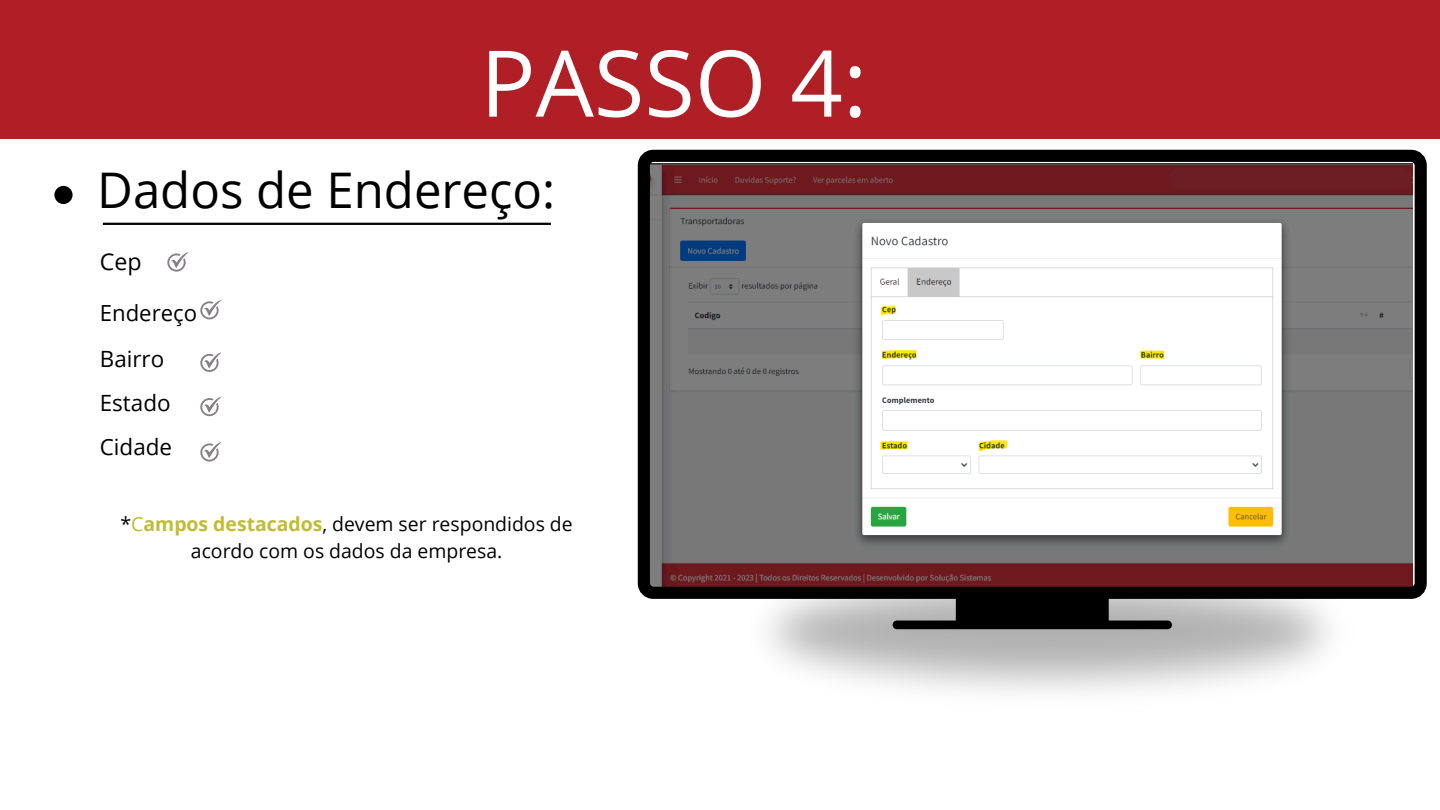
<style>
.page{position:relative;width:1440px;height:810px;background:#fff}
.page>*{position:absolute;margin:0;border:0;box-sizing:border-box;transform-origin:0 0}
.t1{font:92px "Open Sans";color:#fff}
.t2{font:49.1px "Open Sans";color:#000}
.t3{font:23.2px "Open Sans";color:#000}
.t4{font:22.4px "Open Sans";color:#000}
.t5{font:22.1px "Open Sans";color:#000}
.t6{font:19.4px/27px "Open Sans";color:#000;text-align:center}
.s1{color:#c1bc30}
.s2{font-weight:700;color:#c1bc30}
</style>
<div class="page">
<div style="left:0;top:0;width:1440px;height:139px;background:#af1f25"></div>
<img style="left:767px;top:605px;width:563px;height:88px">
<svg style="left:637px;top:149px;width:790px;height:456px"></svg>
<div style="left:956px;top:593px;width:153px;height:34px;background:#000"></div>
<div style="left:893px;top:621px;width:279px;height:8px;background:#000"></div>
<svg style="left:638px;top:150px;width:372px;height:172px"></svg>
<div style="left:54px;top:186px;width:19px;height:18px;background:#000;border-radius:50%"></div>
<hr style="left:103px;top:223px;width:448px;height:2px;background:#000">
<svg style="left:200px;top:300px;width:21px;height:19px"></svg>
<svg style="left:167px;top:252px;width:21px;height:20px"></svg>
<svg style="left:200px;top:352px;width:21px;height:20px"></svg>
<div style="left:1169px;top:168px;width:243px;height:22px;background:#6d1e24;border-radius:11px"></div>
<svg style="left:200px;top:397px;width:21px;height:19px"></svg>
<svg style="left:200px;top:442px;width:21px;height:20px"></svg>
<p class="t1" style="left:480px;top:18px;width:389px">PASSO 4:</p>
<h3 class="t2" style="left:97px;top:156px;width:460px">Dados de Endereço:</h3>
<p class="t3" style="left:100px;top:245px;width:43px">Cep</p>
<h3 class="t5" style="left:100px;top:297px;width:99px">Endereço</h3>
<p class="t4" style="left:100px;top:344px;width:66px">Bairro</p>
<h2 class="t4" style="left:100px;top:387px;width:72px">Estado</h2>
<h3 class="t4" style="left:100px;top:431px;width:74px">Cidade</h3>
<p class="t6" style="left:121px;top:510px;width:454px">*<span class="s1">C</span><span class="s2">ampos destacados</span>, devem ser respondidos de acordo com os dados da empresa.</p>
</div>
